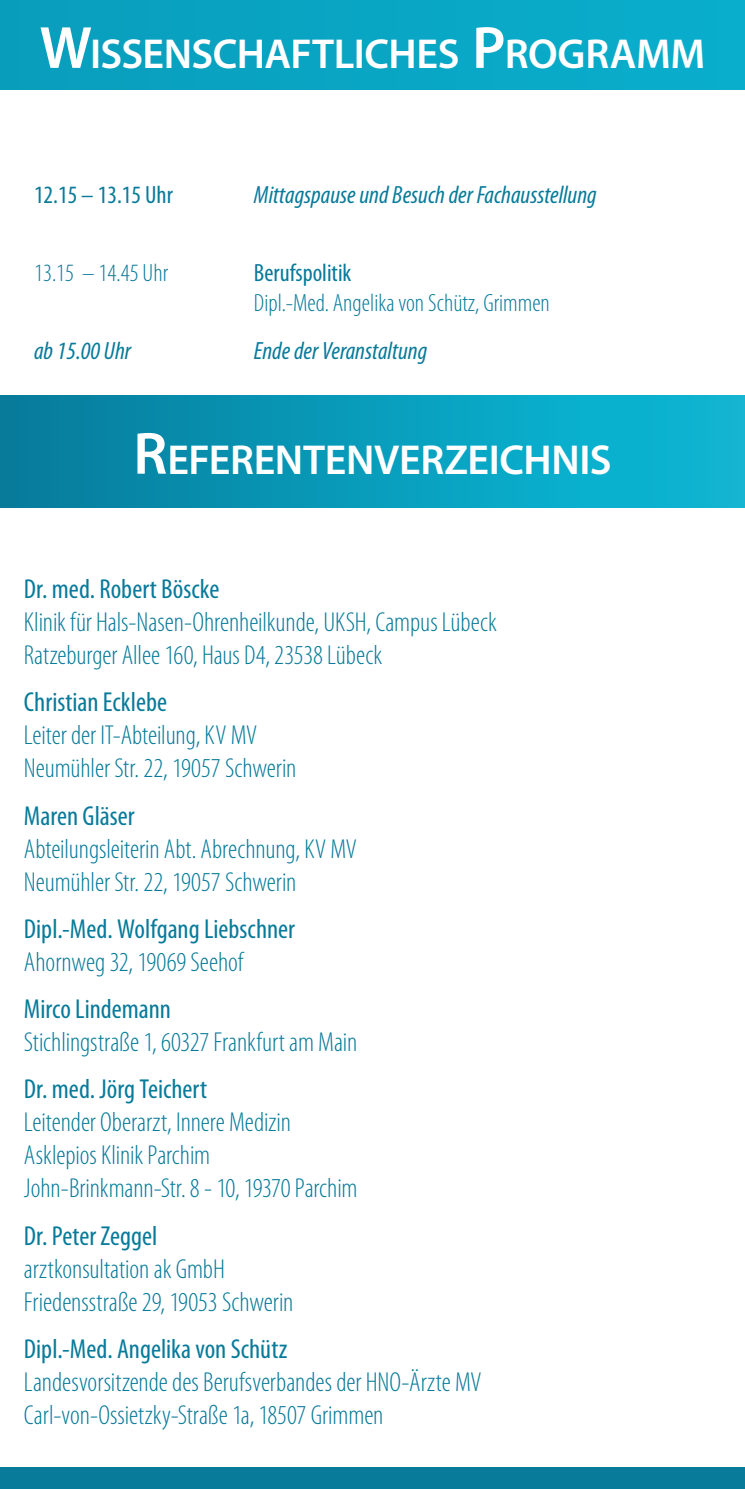
<style>
.page{position:relative;width:745px;height:1489px;background:#fff}
.page>*{position:absolute;margin:0;border:0;box-sizing:border-box;transform-origin:0 0}
.t1{font:600 42px "Myriad Pro";letter-spacing:-.01em;color:#fff}
.Ref_Referentenverzei{font:300 condensed 27.5px/33px "Myriad Pro";letter-spacing:-.005em;color:#087a9a}
.Referentenverzeichni{font:300 condensed 27.5px/33px "Myriad Pro";letter-spacing:-.005em;color:#087a9a}
.Ref_Referentenverzei-2{font:condensed 27.5px/33px "Myriad Pro";color:#087a9a}
.Text{font:italic condensed 25px "Myriad Pro";color:#087a9a}
.Text-2{font:300 condensed 25px/30px "Myriad Pro";color:#087a9a}
.Text-3{font:condensed 25px "Myriad Pro";color:#087a9a}
.s1{font-size:60px}
.s2{font-weight:400}
.s3{font-weight:300}
</style>
<div class="page">
<div style="left:0;top:1467px;width:744px;height:21px;background:#087a9a"></div>
<div style="left:0;top:0;width:744px;height:89px;background:#09a6c4"></div>
<div style="left:0;top:395px;width:743px;height:112px;background:linear-gradient(to right,#077c9c,#0cbbd8)"></div>
<p class="t1" style="left:40px;top:27px;width:666px"><span class="s1">W</span>ISSENSCHAFTLICHES <span class="s1">P</span>ROGRAMM</p>
<p class="Text-3" style="left:34px;top:180px;width:140px">12.15 – 13.15 Uhr</p>
<p class="Text" style="left:254px;top:180px;width:344px">Mittagspause und Besuch der Fachausstellung</p>
<p class="Text-2" style="left:34px;top:257px;width:136px">13.15 – 14.45 Uhr</p>
<p class="Text-2" style="left:254px;top:257px;width:297px"><span class="s2">Berufspolitik<br></span>Dipl.-Med. Angelika von Schütz, Grimmen</p>
<p class="Text" style="left:34px;top:335px;width:99px">ab 15.00 Uhr</p>
<p class="Text" style="left:254px;top:335px;width:175px">Ende der Veranstaltung</p>
<p class="t1" style="left:133px;top:433px;width:479px"><span class="s1">R</span>EFERENTENVERZEICHNIS</p>
<p class="Ref_Referentenverzei" style="left:24px;top:572px;width:474px"><span class="s2">Dr. med. Robert Böscke<br></span>Klinik für Hals-Nasen-Ohrenheilkunde, UKSH, Campus Lübeck<br>Ratzeburger Allee 160, Haus D4, 23538 Lübeck</p>
<p class="Ref_Referentenverzei-2" style="left:24px;top:685px;width:144px">Christian Ecklebe</p>
<p class="Referentenverzeichni" style="left:24px;top:718px;width:274px">Leiter der IT-Abteilung, KV MV<br>Neumühler Str. 22, 19057 Schwerin</p>
<p class="Ref_Referentenverzei-2" style="left:24px;top:798px;width:112px">Maren Gläser</p>
<p class="Referentenverzeichni" style="left:24px;top:831px;width:334px">Abteilungsleiterin Abt. Abrechnung, KV MV<br>Neumühler Str. 22, 19057 Schwerin</p>
<p class="Ref_Referentenverzei-2" style="left:24px;top:911px;width:272px">Dipl.-Med. Wolfgang Liebschner<br><span class="s3">Ahornweg 32, 19069 Seehof</span></p>
<p class="Ref_Referentenverzei-2" style="left:24px;top:992px;width:148px">Mirco Lindemann</p>
<p class="Referentenverzeichni" style="left:24px;top:1025px;width:335px">Stichlingstraße 1, 60327 Frankfurt am Main</p>
<p class="Ref_Referentenverzei" style="left:24px;top:1072px;width:335px"><span class="s2">Dr. med. Jörg Teichert<br></span>Leitender Oberarzt, Innere Medizin<br>Asklepios Klinik Parchim<br>John-Brinkmann-Str. 8 - 10, 19370 Parchim</p>
<p class="Ref_Referentenverzei" style="left:24px;top:1218px;width:271px"><span class="s2">Dr. Peter Zeggel<br></span>arztkonsultation ak GmbH<br>Friedensstraße 29, 19053 Schwerin</p>
<p class="Ref_Referentenverzei-2" style="left:24px;top:1331px;width:265px">Dipl.-Med. Angelika von Schütz</p>
<p class="Referentenverzeichni" style="left:24px;top:1364px;width:459px">Landesvorsitzende des Berufsverbandes der HNO-Ärzte MV<br>Carl-von-Ossietzky-Straße 1a, 18507 Grimmen</p>
</div>
